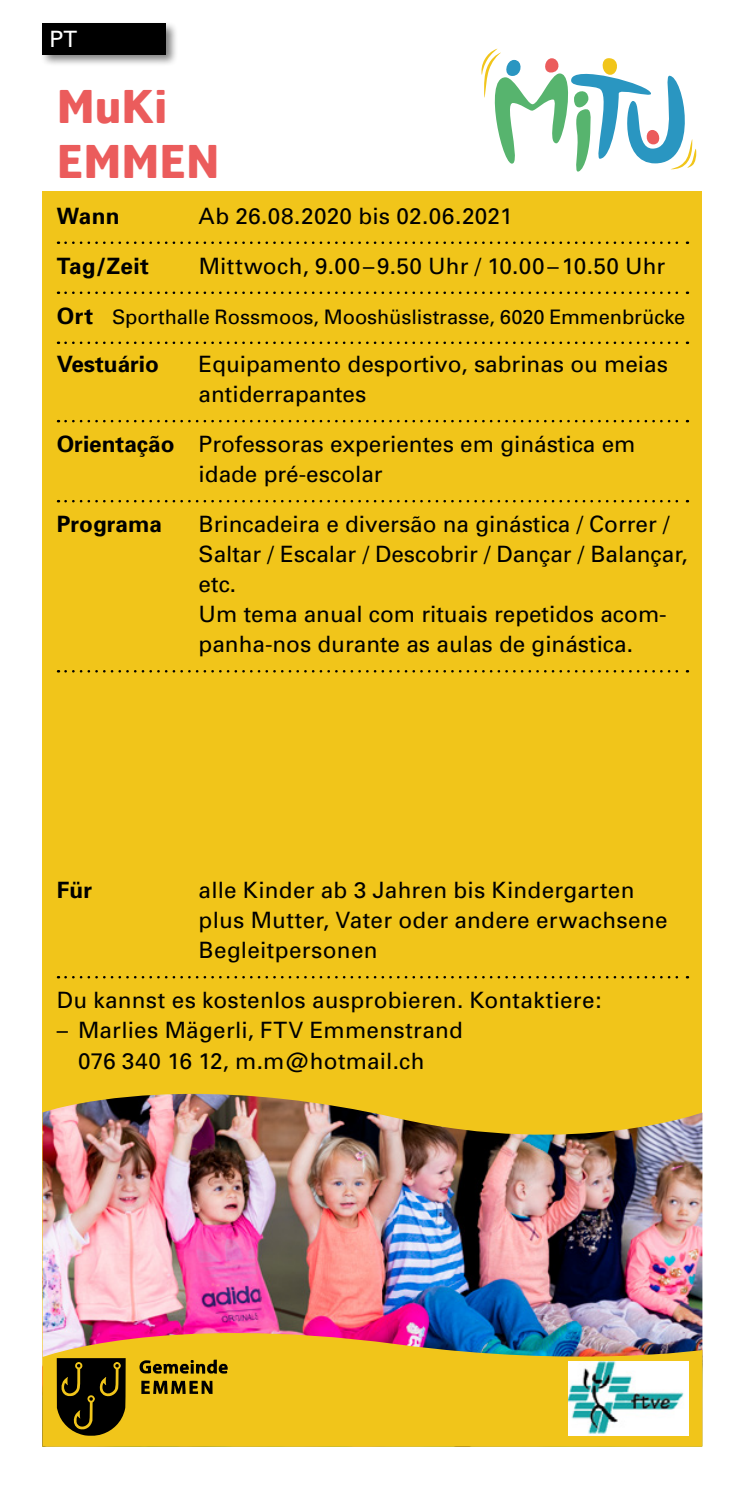
<style>
.page{position:relative;width:745px;height:1489px;background:#fff}
.page>*{position:absolute;margin:0;border:0;box-sizing:border-box;transform-origin:0 0}
.t1{font:700 45px/55px "Hermes FB";color:#eb5c5c}
.t2{font:22.5px/30px "Univers";color:#000}
.t3{font:22.5px "Univers";letter-spacing:.02em;color:#000}
.t4{font:700 22.5px "Univers";color:#000}
.t5{font:22.5px "Univers";color:#fff}
.t6{font:20px "Univers";color:#000}
.s1{font-weight:700;font-size:22.5px}
.s2{font-weight:700}
</style>
<div class="page">
<div style="left:43px;top:191px;width:659px;height:1255px;background:#f1c51a"></div>
<img style="left:43px;top:1093px;width:659px;height:219px">
<img style="left:43px;top:1312px;width:659px;height:124px">
<svg style="left:481px;top:49px;width:216px;height:123px"></svg>
<svg style="left:65px;top:976px;width:622px;height:2px"></svg>
<svg style="left:57px;top:1357px;width:69px;height:78px"></svg>
<svg style="left:139px;top:1359px;width:88px;height:14px"></svg>
<svg style="left:141px;top:1380px;width:71px;height:13px"></svg>
<img style="left:568px;top:1361px;width:119px;height:74px">
<svg style="left:65px;top:241px;width:622px;height:3px"></svg>
<svg style="left:65px;top:291px;width:622px;height:3px"></svg>
<svg style="left:65px;top:341px;width:622px;height:3px"></svg>
<div style="left:40px;top:21px;width:138px;height:46px;background:#000;opacity:.5"></div>
<div style="left:43px;top:23px;width:123px;height:32px;background:#000"></div>
<svg style="left:65px;top:420px;width:622px;height:2px"></svg>
<svg style="left:65px;top:500px;width:622px;height:2px"></svg>
<svg style="left:65px;top:670px;width:622px;height:2px"></svg>
<p class="t5" style="left:50px;top:26px;width:29px">PT</p>
<h1 class="t1" style="left:57px;top:77px;width:164px">MuKi<br>EMMEN</h1>
<p class="t4" style="left:57px;top:202px;width:64px">Wann</p>
<p class="t2" style="left:198px;top:201px;width:315px">Ab 26.08.2020 bis 02.06.2021</p>
<p class="t4" style="left:57px;top:252px;width:94px">Tag/Zeit</p>
<p class="t3" style="left:198px;top:253px;width:468px">Mittwoch, 9.00 – 9.50 Uhr / 10.00 – 10.50 Uhr</p>
<p class="t6" style="left:57px;top:305px;width:629px"><span class="s1">Ort</span> Sporthalle Rossmoos, Mooshüslistrasse, 6020 Emmenbrücke</p>
<p class="t4" style="left:57px;top:351px;width:104px">Vestuário</p>
<p class="t2" style="left:198px;top:349px;width:470px">Equipamento desportivo, sabrinas ou meias antiderrapantes</p>
<p class="t2" style="left:198px;top:429px;width:438px;text-indent:-142px"><span class="s2">Orientação</span> Professoras experientes em ginástica em idade pré-escolar</p>
<p class="t4" style="left:57px;top:511px;width:107px">Programa</p>
<p class="t2" style="left:198px;top:509px;width:490px">Brincadeira e diversão na ginástica / Correr / Saltar / Escalar / Descobrir / Dançar / Balançar, etc.<br>Um tema anual com rituais repetidos acom&shy;panha-nos durante as aulas de ginástica.</p>
<p class="t4" style="left:57px;top:876px;width:37px">Für</p>
<p class="t2" style="left:198px;top:875px;width:470px">alle Kinder ab 3 Jahren bis Kindergarten plus Mutter, Vater oder andere erwachsene<br>Begleitpersonen</p>
<p class="t2" style="left:57px;top:985px;width:546px">Du kannst es kostenlos ausprobieren. Kontaktiere:</p>
<p class="t2" style="left:78px;top:1015px;width:386px;text-indent:-21px">– Marlies Mägerli, FTV Emmenstrand<br>076 340 16 12, m.m@hotmail.ch</p>
</div>
